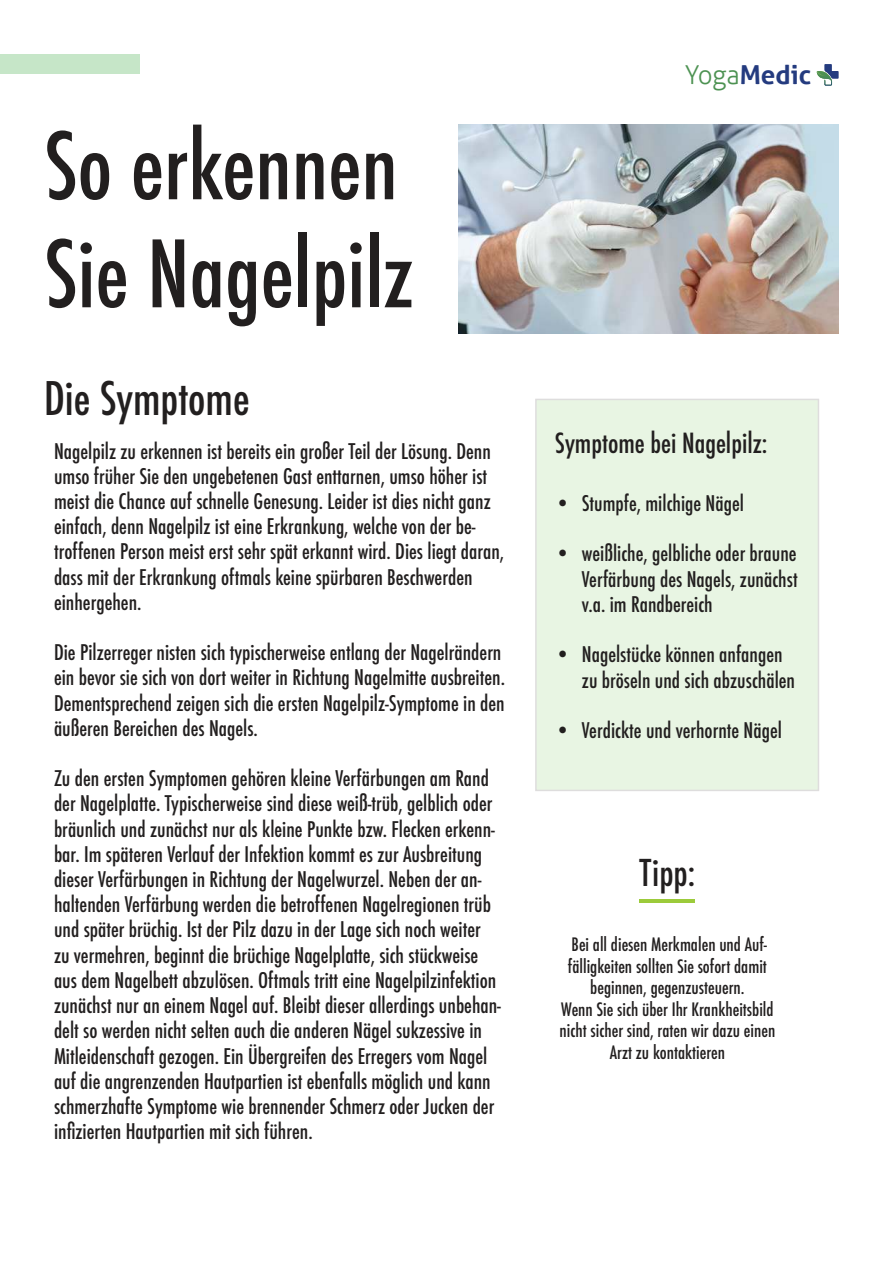
<style>
.page{position:relative;width:893px;height:1263px;background:#fff}
.page>*{position:absolute;margin:0;border:0;box-sizing:border-box;transform-origin:0 0}
.t1{font:500 condensed 90px/108px "Futura";color:#221f1f}
.t2{font:500 condensed 45px "Futura";color:#221f1f}
.t3{font:500 condensed 36px "Futura";color:#221f1f}
.t4{font:500 condensed 27px "Futura";color:#221f1f}
.t5{font:700 26.1px "Aller";color:#243b7f}
.t6{font:500 condensed 21px/25.2px "Futura";color:#221f1f}
.t7{font:500 condensed 18px/21.6px "Futura";color:#221f1f;text-align:center}
.s1{font-weight:300;color:#4d9252}
</style>
<div class="page">
<img style="left:458px;top:124px;width:381px;height:210px">
<div style="left:536px;top:399px;width:282px;height:391px;background:#e8f5e3"></div>
<svg style="left:824px;top:64px;width:15px;height:20px"></svg>
<img style="left:817px;top:71px;width:15px;height:15px">
<div style="left:0;top:54px;width:139px;height:20px;background:#c6e6c8"></div>
<hr style="left:639px;top:899px;width:56px;height:4px;background:#9ccb3b">
<h1 class="t1" style="left:44px;top:113px;width:371px">So erkennen<br>Sie Nagelpilz</h1>
<h2 class="t2" style="left:44px;top:373px;width:207px">Die Symptome</h2>
<p class="t6" style="left:54px;top:438px;width:452px">Nagelpilz zu erkennen ist bereits ein großer Teil der Lösung. Denn umso früher Sie den ungebetenen Gast enttarnen, umso höher ist meist die Chance auf schnelle Genesung. Leider ist dies nicht ganz einfach, denn Nagelpilz ist eine Erkrankung, welche von der be&shy;troffenen Person meist erst sehr spät erkannt wird. Dies liegt daran, dass mit der Erkrankung oftmals keine spürbaren Beschwerden einhergehen.</p>
<p class="t6" style="left:54px;top:640px;width:453px">Die Pilzerreger nisten sich typischerweise entlang der Nagelrändern ein bevor sie sich von dort weiter in Richtung Nagelmitte ausbreiten.<br>Dementsprechend zeigen sich die ersten Nagelpilz-Symptome in den äußeren Bereichen des Nagels.</p>
<p class="t6" style="left:54px;top:766px;width:448px">Zu den ersten Symptomen gehören kleine Verfärbungen am Rand der Nagelplatte. Typischerweise sind diese weiß-trüb, gelblich oder bräunlich und zunächst nur als kleine Punkte bzw. Flecken erkenn&shy;bar. Im späteren Verlauf der Infektion kommt es zur Ausbreitung dieser Verfärbungen in Richtung der Nagelwurzel. Neben der an&shy;haltenden Verfärbung werden die betroffenen Nagelregionen trüb und später brüchig. Ist der Pilz dazu in der Lage sich noch weiter zu vermehren, beginnt die brüchige Nagelplatte, sich stückweise aus dem Nagelbett abzulösen. Oftmals tritt eine Nagelpilzinfektion zunächst nur an einem Nagel auf. Bleibt dieser allerdings unbehan&shy;delt so werden nicht selten auch die anderen Nägel sukzessive in Mitleidenschaft gezogen. Ein Übergreifen des Erregers vom Nagel auf die angrenzenden Hautpartien ist ebenfalls möglich und kann schmerzhafte Symptome wie brennender Schmerz oder Jucken der infizierten Hautpartien mit sich führen.</p>
<p class="t5" style="left:685px;top:60px;width:128px"><span class="s1">Yoga</span>Medic</p>
<p class="t4" style="left:555px;top:428px;width:214px">Symptome bei Nagelpilz:</p>
<p class="t6" style="left:555px;top:491px;width:191px">• Stumpfe, milchige Nägel</p>
<p class="t6" style="left:582px;top:541px;width:217px;text-align:justify;text-indent:-27px">• weißliche, gelbliche oder braune Verfärbung des Nagels, zunächst v.a. im Randbereich</p>
<p class="t6" style="left:582px;top:642px;width:215px;text-indent:-27px">• Nagelstücke können anfangen zu bröseln und sich abzuschälen</p>
<p class="t6" style="left:555px;top:718px;width:229px">• Verdickte und verhornte Nägel</p>
<h3 class="t3" style="left:640px;top:852px;width:57px">Tipp:</h3>
<p class="t7" style="left:560px;top:934px;width:217px">Bei all diesen Merkmalen und Auf&shy;fälligkeiten sollten Sie sofort damit beginnen, gegenzusteuern.<br>Wenn Sie sich über Ihr Krankheitsbild nicht sicher sind, raten wir dazu einen Arzt zu kontaktieren</p>
</div>
